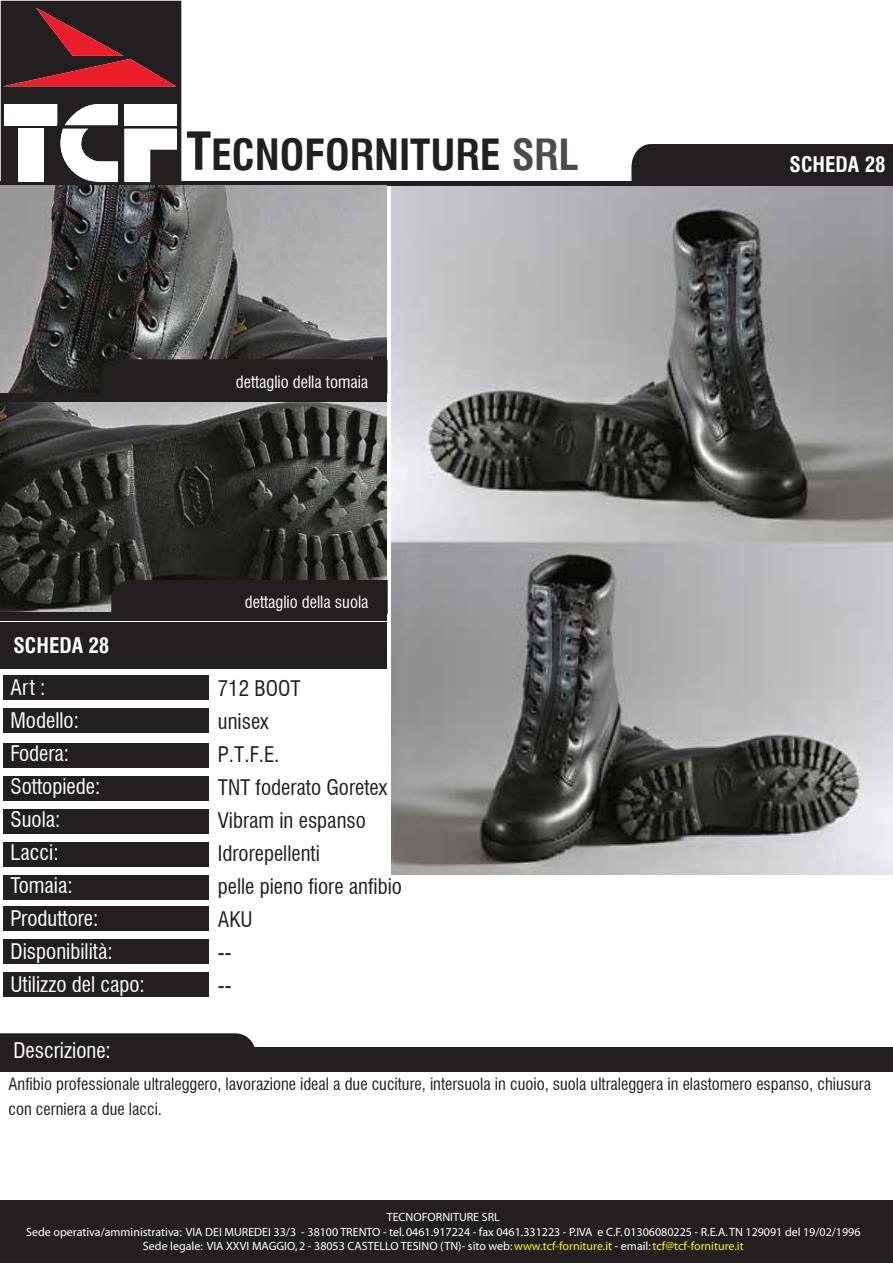
<style>
.page{position:relative;width:893px;height:1263px;background:#fff}
.page>*{position:absolute;margin:0;border:0;box-sizing:border-box;transform-origin:0 0}
.t1{font:700 condensed 42px "Swiss 721 BT";color:#231f20}
.t2{font:condensed 21px/33px "Swiss 721 BT";color:#fff}
.t3{font:condensed 21px/33px "Swiss 721 BT";color:#231f20}
.t4{font:700 condensed 21px "Swiss 721 BT";color:#fff}
.t5{font:condensed 16.5px/25.5px "Swiss 721 BT";color:#231f20}
.t6{font:condensed 16.5px "Swiss 721 BT";color:#fff}
.t7{font:12px/14.4px "Myriad";color:#fff;text-align:center}
.s1{font-size:51px}
.s2{color:#fff218}
</style>
<div class="page">
<img style="left:392px;top:187px;width:501px;height:687px">
<div style="left:3px;top:973px;width:205px;height:24px;background:#231f20"></div>
<div style="left:0;top:1048px;width:893px;height:24px;background:#231f20"></div>
<div style="left:3px;top:907px;width:205px;height:24px;background:#231f20"></div>
<div style="left:3px;top:940px;width:205px;height:24px;background:#231f20"></div>
<div style="left:3px;top:875px;width:205px;height:24px;background:#231f20"></div>
<div style="left:3px;top:842px;width:205px;height:24px;background:#231f20"></div>
<div style="left:3px;top:809px;width:205px;height:24px;background:#231f20"></div>
<div style="left:3px;top:776px;width:205px;height:24px;background:#231f20"></div>
<div style="left:3px;top:743px;width:205px;height:24px;background:#231f20"></div>
<div style="left:3px;top:676px;width:205px;height:24px;background:#231f20"></div>
<div style="left:3px;top:709px;width:205px;height:24px;background:#231f20"></div>
<div style="left:1px;top:181px;width:892px;height:5px;background:#231f20"></div>
<div style="left:1px;top:1201px;width:892px;height:62px;background:#231f20"></div>
<svg style="left:1px;top:1px;width:180px;height:185px"></svg>
<img style="left:0;top:186px;width:387px;height:207px">
<img style="left:0;top:401px;width:387px;height:211px">
<div style="left:0;top:612px;width:387px;height:8px;background:#231f20"></div>
<div style="left:0;top:622px;width:387px;height:46px;background:#231f20"></div>
<div style="left:0;top:393px;width:387px;height:8px;background:#231f20"></div>
<div style="left:631px;top:144px;width:262px;height:37px;background:#231f20"></div>
<div style="left:101px;top:359px;width:286px;height:34px;background:#231f20"></div>
<div style="left:111px;top:580px;width:276px;height:32px;background:#231f20"></div>
<svg style="left:0;top:1033px;width:255px;height:15px;background:#2c2829"></svg>
<h1 class="t1" style="left:186px;top:129px;width:394px"><span class="s1">T</span>ECNOFORNITURE SRL</h1>
<h3 class="t6" style="left:236px;top:372px;width:134px">dettaglio della tomaia</h3>
<h2 class="t4" style="left:13px;top:633px;width:98px">SCHEDA 28</h2>
<h3 class="t6" style="left:245px;top:592px;width:125px">dettaglio della suola</h3>
<h2 class="t2" style="left:10px;top:671px;width:136px">Art :<br>Modello:<br>Fodera:<br>Sottopiede:<br>Suola:<br>Lacci:<br>Tomaia:<br>Produttore:<br>Disponibilità:<br>Utilizzo del capo:</h2>
<h2 class="t3" style="left:218px;top:672px;width:186px">712 BOOT<br>unisex<br>P.T.F.E.<br>TNT foderato Goretex<br>Vibram in espanso<br>Idrorepellenti<br>pelle pieno fiore anfibio<br>AKU<br>--<br>--</h2>
<h2 class="t2" style="left:13px;top:1034px;width:99px">Descrizione:</h2>
<h2 class="t4" style="left:790px;top:151px;width:98px">SCHEDA 28</h2>
<h3 class="t5" style="left:9px;top:1071px;width:864px">Anfibio professionale ultraleggero, lavorazione ideal a due cuciture, intersuola in cuoio, suola ultraleggera in elastomero espanso, chiusura con cerniera a due lacci.</h3>
<p class="t7" style="left:26px;top:1211px;width:836px">TECNOFORNITURE SRL<br>Sede operativa/amministrativa: VIA DEI MUREDEI 33/3 - 38100 TRENTO - tel. 0461.917224 - fax 0461.331223 - P.IVA e C.F. 01306080225 - R.E.A.TN 129091 del 19/02/1996<br>Sede legale: VIA XXVI MAGGIO, 2 - 38053 CASTELLO TESINO (TN)- sito web:<span class="s2">www.tcf-forniture.it</span> - email:<span class="s2">tcf@tcf-forniture.it</span></p>
</div>
